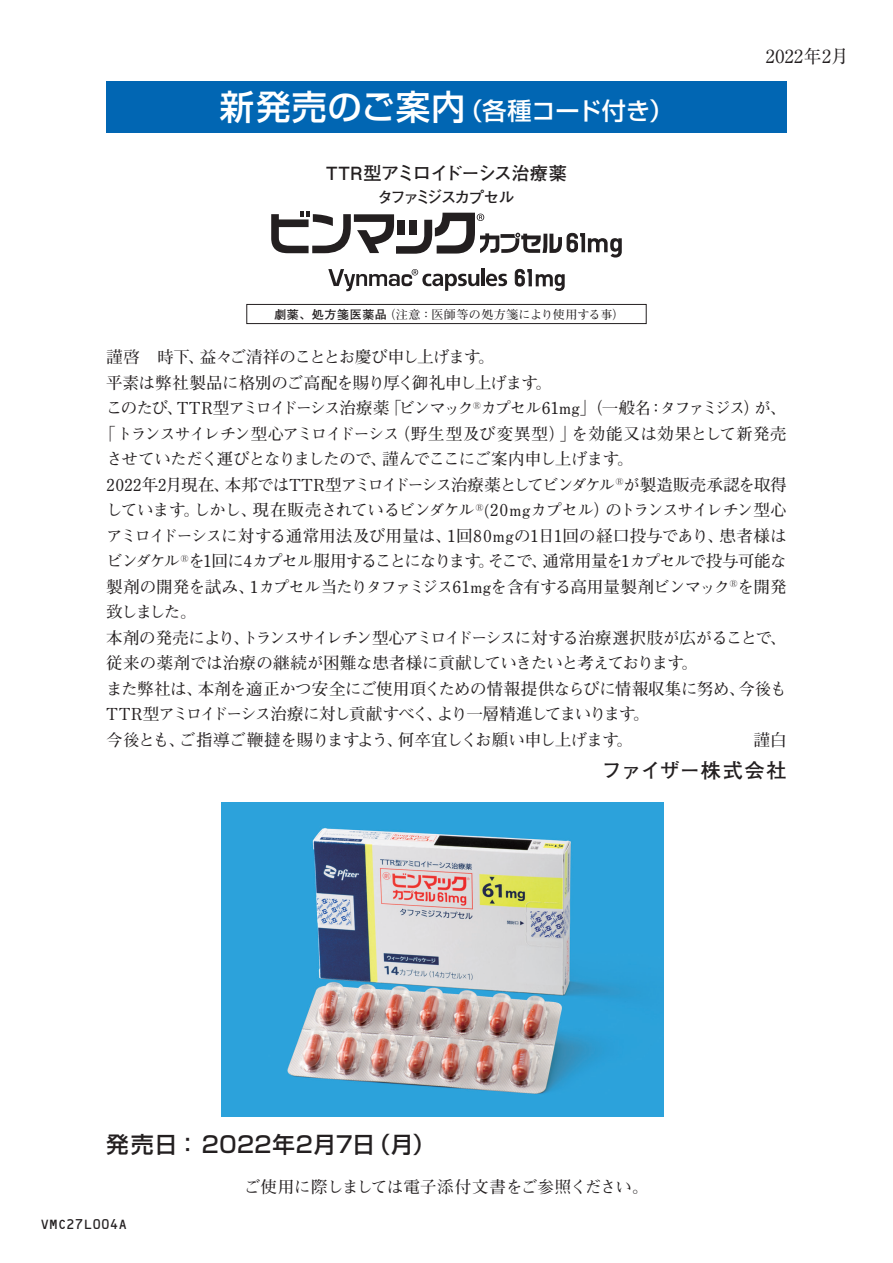
<style>
.page{position:relative;width:893px;height:1263px;background:#fff}
.page>*{position:absolute;margin:0;border:0;box-sizing:border-box;transform-origin:0 0}
.t1{font:500 24.15px "Shin Go Pro";color:#fff}
.挨拶{font:500 22.5px "Shin Go Pro";letter-spacing:.025em;color:#231f20}
.挨拶-2{font:700 20.25px "Futo Go B101 Pro";letter-spacing:.02em;color:#231f20}
.薬名12_12pt{font:700 18.15px "Futo Go B101 Pro";letter-spacing:-.045em;color:#231f20}
.変更内容{font:18px "Ryumin Pro";letter-spacing:.025em;color:#231f20}
.挨拶-3{font:700 16.5px/25.5px "Futo Min A101 Pro";letter-spacing:-.04em;color:#231f20}
.挨拶-4{font:700 16.5px "Futo Min A101 Pro";letter-spacing:-.095em;color:#231f20}
.挨拶-5{font:700 16.5px "Futo Min A101 Pro";letter-spacing:-.01em;color:#231f20}
.薬名10_45pt{font:700 15.6px "Futo Go B101 Pro";letter-spacing:-.125em;color:#231f20}
.小函寸法文字{font:13.5px "OCR2 SSK";letter-spacing:.1em;color:#231f20}
.t2{font:700 12px "Futo Min A101 Pro";letter-spacing:.025em;color:#231f20}
.s1{font-size:34.5px}
.s2{font-family:"Futo Go B101 Pro"}
</style>
<div class="page">
<svg style="left:271px;top:212px;width:351px;height:46px"></svg>
<hr style="left:481px;top:268px;width:3px;height:18px;background:#231f20">
<svg style="left:486px;top:274px;width:21px;height:12px"></svg>
<svg style="left:514px;top:269px;width:51px;height:22px"></svg>
<svg style="left:328px;top:269px;width:151px;height:22px"></svg>
<div style="left:247px;top:304px;width:399px;height:20px;border:1px solid #231f20"></div>
<img style="left:221px;top:803px;width:442px;height:313px">
<div style="left:106px;top:82px;width:681px;height:51px;background:#0166b3"></div>
<p class="t1" style="left:220px;top:91px;width:455px"><span class="s1">新発売のご案内</span>（各種コード付き）</p>
<p class="薬名12_12pt" style="left:326px;top:158px;width:242px">TTR型アミロイドーシス治療薬</p>
<p class="薬名10_45pt" style="left:377px;top:185px;width:139px">タファミジスカプセル</p>
<p class="変更内容" style="left:766px;top:42px;width:84px">2022年2月</p>
<p class="t2" style="left:274px;top:305px;width:352px"><span class="s2">劇薬、処方箋医薬品</span>（注意：医師等の処方箋により使用する事）</p>
<p class="挨拶-3" style="left:106px;top:342px;width:390px">謹啓　時下、益々ご清祥のこととお慶び申し上げます。</p>
<p class="挨拶-3" style="left:106px;top:368px;width:447px">平素は弊社製品に格別のご高配を賜り厚く御礼申し上げます。</p>
<p class="挨拶-4" style="left:106px;top:395px;width:682px">このたび、TTR型アミロイドーシス治療薬「ビンマック<sup>®</sup>カプセル61mg」（一般名：タファミジス）が、</p>
<p class="挨拶-3" style="left:99px;top:419px;width:689px">「トランスサイレチン型心アミロイドーシス（野生型及び変異型）」を効能又は効果として新発売</p>
<p class="挨拶-3" style="left:106px;top:444px;width:529px">させていただく運びとなりましたので、謹んでここにご案内申し上げます。</p>
<p class="挨拶-3" style="left:106px;top:470px;width:682px;text-align:justify">2022年2月現在、本邦ではTTR型アミロイドーシス治療薬としてビンダケル<sup>®</sup>が製造販売承認を取得しています。しかし、現在販売されているビンダケル <sup>®</sup>(20mgカプセル）のトランスサイレチン型心アミロイドーシスに対する通常用法及び用量は、1回80mgの1日1回の経口投与であり、患者様はビンダケル<sup>®</sup>を1回に4カプセル服用することになります。そこで、通常用量を1カプセルで投与可能な製剤の開発を試み、1カプセル当たりタファミジス61mgを含有する高用量製剤ビンマック<sup>®</sup>を開発致しました。</p>
<p class="挨拶-3" style="left:106px;top:623px;width:682px">本剤の発売により、トランスサイレチン型心アミロイドーシスに対する治療選択肢が広がることで、従来の薬剤では治療の継続が困難な患者様に貢献していきたいと考えております。</p>
<p class="挨拶-3" style="left:106px;top:674px;width:682px">また弊社は、本剤を適正かつ安全にご使用頂くための情報提供ならびに情報収集に努め、今後も<br>TTR型アミロイドーシス治療に対し貢献すべく、より一層精進してまいります。</p>
<p class="挨拶-3" style="left:106px;top:725px;width:682px">今後とも、ご指導ご鞭撻を賜りますよう、何卒宜しくお願い申し上げます。　　　　　　　謹白</p>
<p class="挨拶-2" style="left:602px;top:754px;width:186px">ファイザー株式会社</p>
<p class="挨拶" style="left:106px;top:1126px;width:330px">発売日：2022年2月7日（月）</p>
<p class="挨拶-5" style="left:244px;top:1174px;width:406px">ご使用に際しましては電子添付文書をご参照ください。</p>
<p class="小函寸法文字" style="left:41px;top:1218px;width:87px">VMC27L004A</p>
</div>
